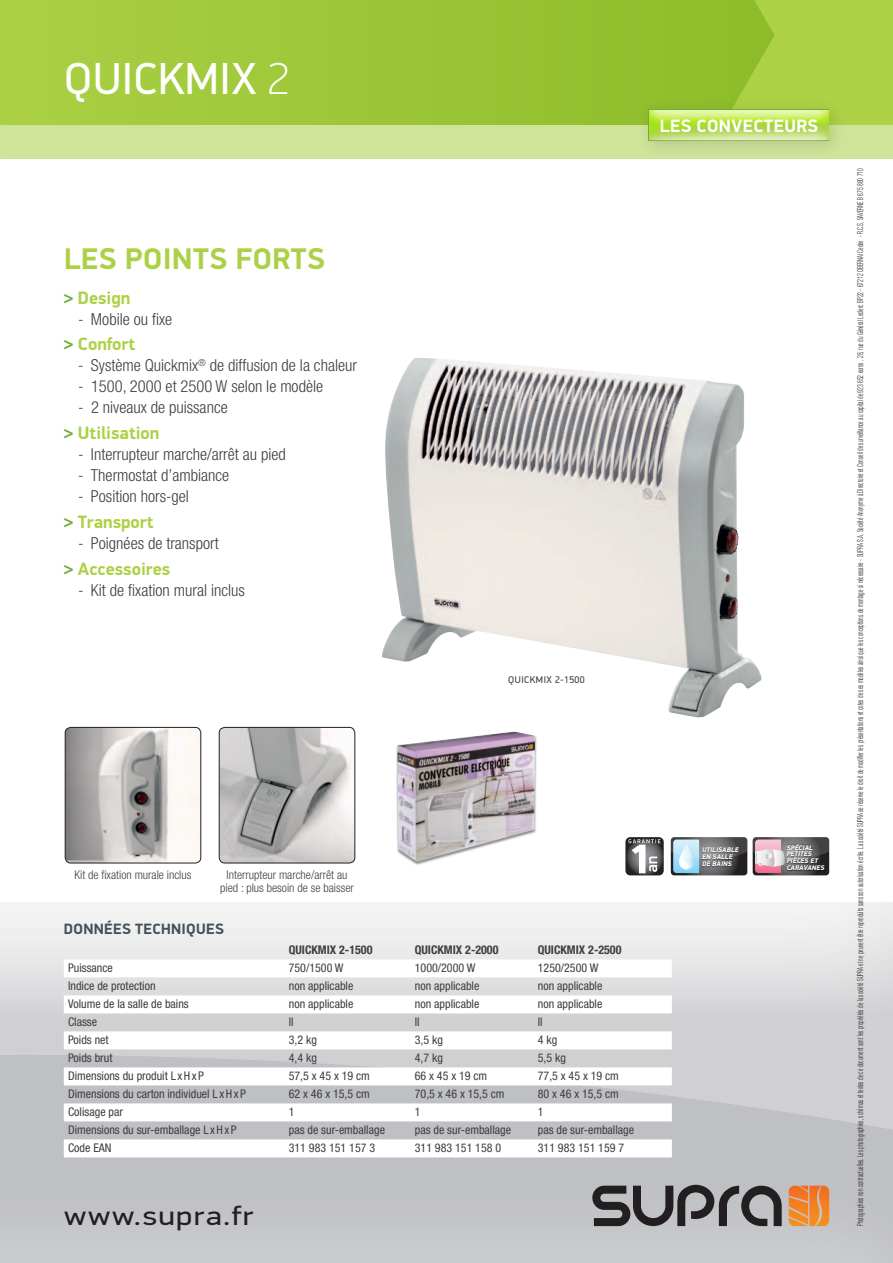
<style>
.page{position:relative;width:893px;height:1263px;background:#fff}
.page>*{position:absolute;margin:0;border:0;box-sizing:border-box;transform-origin:0 0}
.t1{font:45px "PF Din Display Pro";letter-spacing:.02em;color:#fff}
.t2{font:700 30px "PF Din Display Pro";letter-spacing:.02em;color:#acd146}
.t3{font:27px "PF Din Display Pro";letter-spacing:.04em;color:#231f20;scale:1.2 1}
.t4{font:700 18px "PF Din Display Pro";color:#acd146}
.t5{font:700 18px "PF Din Display Pro";letter-spacing:.02em;color:#fff}
.t6{font:300 condensed 16.5px "Helvetica Neue";color:#3e3e3f}
.t7{font:700 15px "PF Din Display Pro";letter-spacing:.02em;color:#425159}
.t8{font:condensed 12px "Helvetica Neue";color:#3e3e3f}
.t9{font:300 condensed 12px/13.5px "Helvetica Neue";color:#3e3e3f;text-align:center}
.t10{font:700 condensed 12px "Helvetica Neue";color:#3e3e3f}
.t11{font:9.75px "PF Din Display Pro";letter-spacing:.05em;color:#3e3e3f}
.t12{font:300 condensed 8.25px "Helvetica Neue";color:#231f20;scale:.68 1}
.t13{font:italic 900 6.75px/6.8px "PF Din Display Pro";color:#fff}
.s1{font-weight:100}
.s2{color:#71ae3a}
</style>
<div class="page">
<div style="left:0;top:902px;width:893px;height:361px;background:#d0d0d3"></div>
<div style="left:0;top:901px;width:893px;height:116px;background:linear-gradient(to bottom,#f7f7f8,#d5d5d7)"></div>
<svg style="left:0;top:1055px;width:893px;height:88px;fill:#bfc0c3"></svg>
<div style="left:0;top:1143px;width:893px;height:120px;background:#c1c2c6"></div>
<div style="left:0;top:0;width:893px;height:125px;background:#acd146"></div>
<svg style="left:232px;top:0;width:542px;height:125px"></svg>
<div style="left:0;top:125px;width:893px;height:34px;background:#cfe399"></div>
<svg style="left:789px;top:1186px;width:40px;height:40px;background:#eb893b"></svg>
<svg style="left:592px;top:1185px;width:190px;height:41px"></svg>
<div style="left:636px;top:97px;width:209px;height:61px;background:#231f20;opacity:.15"></div>
<svg style="left:649px;top:109px;width:181px;height:15px;background:#cceb79"></svg>
<svg style="left:649px;top:120px;width:179px;height:4px"></svg>
<svg style="left:648px;top:124px;width:183px;height:20px"></svg>
<svg style="left:753px;top:837px;width:76px;height:38px;background:#83757a"></svg>
<svg style="left:671px;top:837px;width:76px;height:38px;background:#768188"></svg>
<svg style="left:625px;top:837px;width:39px;height:38px"></svg>
<img style="left:219px;top:727px;width:136px;height:136px">
<div style="left:219px;top:727px;width:136px;height:136px;border:1px solid #231f20;border-radius:6px"></div>
<img style="left:65px;top:727px;width:136px;height:136px">
<div style="left:65px;top:727px;width:136px;height:136px;border:1px solid #231f20;border-radius:6px"></div>
<img style="left:382px;top:358px;width:380px;height:359px">
<div style="left:64px;top:959px;width:608px;height:18px;background:#fff"></div>
<div style="left:64px;top:995px;width:608px;height:18px;background:#fff"></div>
<div style="left:64px;top:1031px;width:608px;height:18px;background:#fff"></div>
<div style="left:64px;top:1067px;width:608px;height:18px;background:#fff"></div>
<div style="left:64px;top:1103px;width:608px;height:18px;background:#fff"></div>
<div style="left:64px;top:1139px;width:608px;height:18px;background:#fff"></div>
<div style="left:395px;top:732px;width:142px;height:133px;background:#231f20;opacity:.5"></div>
<img style="left:397px;top:732px;width:139px;height:129px">
<h1 class="t1" style="left:64px;top:52px;width:226px">QUICKMIX <span class="s1">2</span></h1>
<h2 class="t2" style="left:64px;top:241px;width:263px">les points forts</h2>
<h3 class="t4" style="left:64px;top:286px;width:68px"><span class="s2">&gt;</span> Design</h3>
<h3 class="t6" style="left:78px;top:309px;width:95px">- Mobile ou fixe</h3>
<h3 class="t4" style="left:64px;top:333px;width:73px"><span class="s2">&gt;</span> Confort</h3>
<h3 class="t6" style="left:78px;top:356px;width:280px">- Système Quickmix<sup>®</sup> de diffusion de la chaleur</h3>
<h3 class="t6" style="left:78px;top:377px;width:246px">- 1500, 2000 et 2500 W selon le modèle</h3>
<h3 class="t6" style="left:78px;top:398px;width:151px">- 2 niveaux de puissance</h3>
<h3 class="t4" style="left:64px;top:422px;width:97px"><span class="s2">&gt;</span> Utilisation</h3>
<h3 class="t6" style="left:78px;top:445px;width:209px">- Interrupteur marche/arrêt au pied</h3>
<h3 class="t6" style="left:78px;top:466px;width:152px">- Thermostat d’ambiance</h3>
<h3 class="t6" style="left:78px;top:487px;width:112px">- Position hors-gel</h3>
<h3 class="t4" style="left:64px;top:511px;width:91px"><span class="s2">&gt;</span> Transport</h3>
<h3 class="t6" style="left:78px;top:534px;width:142px">- Poignées de transport</h3>
<h3 class="t4" style="left:64px;top:558px;width:108px"><span class="s2">&gt;</span> Accessoires</h3>
<h3 class="t6" style="left:78px;top:581px;width:168px">- Kit de fixation mural inclus</h3>
<h3 class="t5" style="left:660px;top:115px;width:160px">Les convecteurs</h3>
<p class="t11" style="left:508px;top:674px;width:78px">QUICKMIX 2-1500</p>
<p class="t9" style="left:74px;top:868px;width:119px">Kit de fixation murale inclus</p>
<p class="t9" style="left:220px;top:868px;width:135px">Interrupteur marche/arrêt au pied : plus besoin de se baisser</p>
<p class="t7" style="left:64px;top:920px;width:21px">DONN</p>
<p class="t7" style="left:104px;top:920px;width:100px">ÉES TECHNIQUES</p>
<p class="t10" style="left:289px;top:943px;width:85px">QUICKMIX 2-1500</p>
<p class="t10" style="left:415px;top:943px;width:85px">QUICKMIX 2-2000</p>
<p class="t10" style="left:538px;top:943px;width:85px">QUICKMIX 2-2500</p>
<p class="t8" style="left:68px;top:961px;width:46px">Puissance</p>
<p class="t8" style="left:289px;top:961px;width:56px">750/1500 W</p>
<p class="t8" style="left:415px;top:961px;width:62px">1000/2000 W</p>
<p class="t8" style="left:538px;top:961px;width:62px">1250/2500 W</p>
<p class="t8" style="left:68px;top:979px;width:89px">Indice de protection</p>
<p class="t8" style="left:289px;top:979px;width:66px">non applicable</p>
<p class="t8" style="left:415px;top:979px;width:66px">non applicable</p>
<p class="t8" style="left:538px;top:979px;width:66px">non applicable</p>
<p class="t8" style="left:68px;top:997px;width:122px">Volume de la salle de bains</p>
<p class="t8" style="left:289px;top:997px;width:66px">non applicable</p>
<p class="t8" style="left:415px;top:997px;width:66px">non applicable</p>
<p class="t8" style="left:538px;top:997px;width:66px">non applicable</p>
<p class="t8" style="left:68px;top:1015px;width:31px">Classe</p>
<p class="t8" style="left:289px;top:1015px;width:6px">II</p>
<p class="t8" style="left:415px;top:1015px;width:6px">II</p>
<p class="t8" style="left:538px;top:1015px;width:6px">II</p>
<p class="t8" style="left:68px;top:1033px;width:42px">Poids net</p>
<p class="t8" style="left:289px;top:1033px;width:30px">3,2 kg</p>
<p class="t8" style="left:415px;top:1033px;width:30px">3,5 kg</p>
<p class="t8" style="left:538px;top:1033px;width:21px">4 kg</p>
<p class="t8" style="left:68px;top:1051px;width:46px">Poids brut</p>
<p class="t8" style="left:289px;top:1051px;width:30px">4,4 kg</p>
<p class="t8" style="left:415px;top:1051px;width:30px">4,7 kg</p>
<p class="t8" style="left:538px;top:1051px;width:30px">5,5 kg</p>
<p class="t8" style="left:68px;top:1069px;width:137px">Dimensions du produit L xHx P</p>
<p class="t8" style="left:289px;top:1069px;width:83px">57,5 x 45 x 19 cm</p>
<p class="t8" style="left:415px;top:1069px;width:74px">66 x 45 x 19 cm</p>
<p class="t8" style="left:538px;top:1069px;width:83px">77,5 x 45 x 19 cm</p>
<p class="t8" style="left:68px;top:1087px;width:179px">Dimensions du carton individuel L xHx P</p>
<p class="t8" style="left:289px;top:1087px;width:83px">62 x 46 x 15,5 cm</p>
<p class="t8" style="left:415px;top:1087px;width:91px">70,5 x 46 x 15,5 cm</p>
<p class="t8" style="left:538px;top:1087px;width:83px">80 x 46 x 15,5 cm</p>
<p class="t8" style="left:68px;top:1105px;width:56px">Colisage par</p>
<p class="t8" style="left:289px;top:1105px;width:7px">1</p>
<p class="t8" style="left:415px;top:1105px;width:7px">1</p>
<p class="t8" style="left:538px;top:1105px;width:7px">1</p>
<p class="t8" style="left:68px;top:1123px;width:170px">Dimensions du sur-emballage L xHx P</p>
<p class="t8" style="left:289px;top:1123px;width:98px">pas de sur-emballage</p>
<p class="t8" style="left:415px;top:1123px;width:98px">pas de sur-emballage</p>
<p class="t8" style="left:538px;top:1123px;width:98px">pas de sur-emballage</p>
<p class="t8" style="left:68px;top:1141px;width:45px">Code EAN</p>
<p class="t8" style="left:289px;top:1141px;width:88px">311 983 151 157 3</p>
<p class="t8" style="left:415px;top:1141px;width:88px">311 983 151 158 0</p>
<p class="t8" style="left:538px;top:1141px;width:88px">311 983 151 159 7</p>
<h3 class="t3" style="left:64px;top:1200px;width:159px">www.supra.fr</h3>
<p class="t13" style="left:702px;top:847px;width:38px">UTILISABLE<br>EN SALLE<br>DE BAINS</p>
<p class="t13" style="left:787px;top:844px;width:39px">SPÉCIAL<br>PETITES<br>PIÈCES ET<br>CARAVANES</p>
<p class="t12" style="left:855px;top:1226px;width:1557px;rotate:-90deg">Photographies non contractuelles. Les photographies, schémas et textes de ce document sont les propriétés de la société SUPRA et ne peuvent être reproduits sans son autorisation écrite. La société SUPRA se réserve le droit de modifier les présentations et cotes de ses modèles ainsi que les conceptions de montage si nécessaire - SUPRA S.A. Société Anonyme à Directoire et Conseil de surveillance au capital de 923 652 euros . 28, rue du Général Leclerc BP22 - 67212 OBERNAI Cedex - R.C.S. SAVERNE B 675 880 710</p>
</div>
